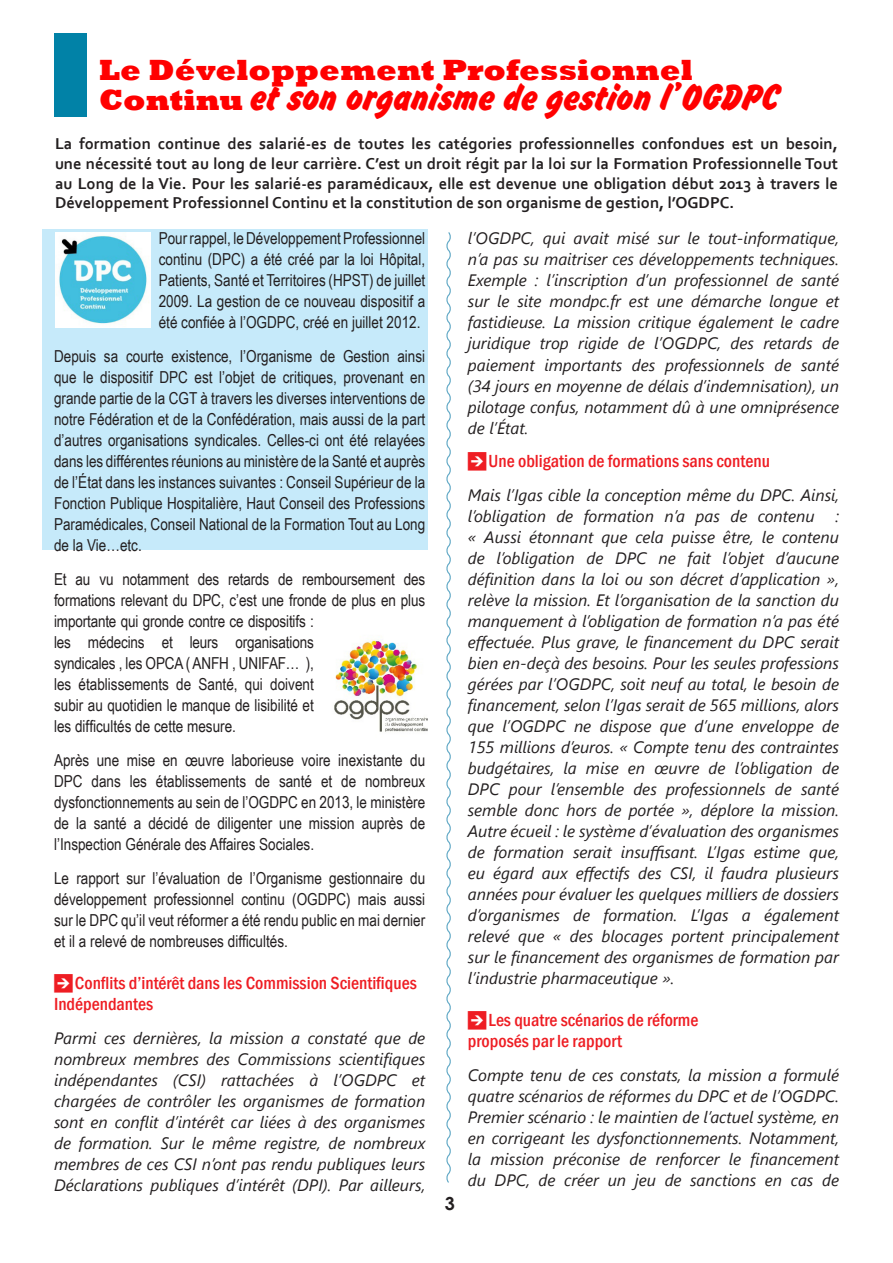
<style>
.page{position:relative;width:893px;height:1263px;background:#fff}
.page>*{position:absolute;margin:0;border:0;box-sizing:border-box;transform-origin:0 0}
.Citation_intense{font:39px "Brush Hand New";color:#f00}
.Citation_intense-2{font:800 30px "Rockwell";color:#f00}
.accroche_texte_coura{font:500 condensed 18px/21px "Franklin Gothic";color:#ee1d23}
.t1{font:700 18px "Century Gothic";color:#231f20}
.t2{font:italic 16.5px/21px "Segoe UI";color:#231f20;text-align:justify}
.txt_courant_3_col{font:16.5px/21px "Arial Narrow";color:#231f20;text-align:justify}
.t3{font:700 16.5px/19.8px "Corbel";color:#231f20;text-align:justify}
.s1{font-family:"Rockwell";font-weight:800;font-size:30px}
.s2{font-family:"Arrowstfb";font-weight:400;font-stretch:normal}
</style>
<div class="page">
<div style="left:43px;top:230px;width:385px;height:320px;background:#c6eafa"></div>
<svg style="left:446px;top:232px;width:5px;height:951px"></svg>
<img style="left:55px;top:232px;width:95px;height:96px">
<img style="left:334px;top:640px;width:94px;height:92px">
<div style="left:54px;top:33px;width:33px;height:83px;background:#0182a7"></div>
<p class="Citation_intense-2" style="left:99px;top:53px;width:595px">Le Développement Professionnel</p>
<p class="Citation_intense" style="left:99px;top:73px;width:682px"><span class="s1">Continu</span> et son organisme de gestion l’OGDPC</p>
<p class="t3" style="left:55px;top:133px;width:784px">La formation continue des salarié-es de toutes les catégories professionnelles confondues est un besoin, une nécessité tout au long de leur carrière. C’est un droit régit par la loi sur la Formation Professionnelle Tout au Long de la Vie. Pour les salarié-es paramédicaux, elle est devenue une obligation début 2013 à travers le Développement Professionnel Continu et la constitution de son organisme de gestion, l’OGDPC.</p>
<p class="txt_courant_3_col" style="left:159px;top:228px;width:268px">Pour rappel, le Développement Professionnel continu (DPC) a été créé par la loi Hôpital, Patients, Santé et Territoires (HPST) de juillet 2009. La gestion de ce nouveau dispositif a été confiée à l’OGDPC, créé en juillet 2012.</p>
<p class="txt_courant_3_col" style="left:54px;top:345px;width:373px">Depuis sa courte existence, l’Organisme de Gestion ainsi que le dispositif DPC est l’objet de critiques, provenant en grande partie de la CGT à travers les diverses interventions de notre Fédération et de la Confédération, mais aussi de la part d’autres organisations syndicales. Celles-ci ont été relayées dans les différentes réunions au ministère de la Santé et auprès de l’État dans les instances suivantes : Conseil Supérieur de la Fonction Publique Hospitalière, Haut Conseil des Professions Paramédicales, Conseil National de la Formation Tout au Long de la Vie…etc.</p>
<p class="txt_courant_3_col" style="left:54px;top:568px;width:373px;text-align:left">Et au vu notamment des retards de remboursement des formations relevant du DPC, c’est une fronde de plus en plus importante qui gronde contre ce dispositifs :<br>les médecins et leurs organisations<br>syndicales , les OPCA ( ANFH , UNIFAF… ),<br>les établissements de Santé, qui doivent<br>subir au quotidien le manque de lisibilité et<br>les difficultés de cette mesure.</p>
<p class="txt_courant_3_col" style="left:54px;top:749px;width:373px">Après une mise en œuvre laborieuse voire inexistante du DPC dans les établissements de santé et de nombreux dysfonctionnements au sein de l’OGDPC en 2013, le ministère de la santé a décidé de diligenter une mission auprès de l’Inspection Générale des Affaires Sociales.</p>
<p class="txt_courant_3_col" style="left:54px;top:867px;width:373px">Le rapport sur l’évaluation de l’Organisme gestionnaire du développement professionnel continu (OGDPC) mais aussi sur le DPC qu’il veut réformer a été rendu public en mai dernier et il a relevé de nombreuses difficultés.</p>
<p class="accroche_texte_coura" style="left:54px;top:972px;width:364px"><span class="s2">B</span>Conflits d’intérêt dans les Commission Scientifiques<br>Indépendantes</p>
<p class="t2" style="left:54px;top:1026px;width:373px">Parmi ces dernières, la mission a constaté que de nombreux membres des Commissions scientifiques indépendantes (CSI) rattachées à l’OGDPC et chargées de contrôler les organismes de formation sont en conflit d’intérêt car liées à des organismes de formation. Sur le même registre, de nombreux membres de ces CSI n’ont pas rendu publiques leurs Déclarations publiques d’intérêt (DPI). Par ailleurs,</p>
<p class="t1" style="left:445px;top:1190px;width:12px">3</p>
<p class="t2" style="left:468px;top:227px;width:373px">l’OGDPC, qui avait misé sur le tout-informatique, n’a pas su maitriser ces développements techniques.<br>Exemple : l’inscription d’un professionnel de santé sur le site mondpc.fr est une démarche longue et fastidieuse. La mission critique également le cadre juridique trop rigide de l’OGDPC, des retards de paiement importants des professionnels de santé (34 jours en moyenne de délais d’indemnisation), un pilotage confus, notamment dû à une omniprésence de l’État.</p>
<p class="accroche_texte_coura" style="left:468px;top:451px;width:304px"><span class="s2">B</span>Une obligation de formations sans contenu</p>
<p class="t2" style="left:468px;top:484px;width:373px">Mais l’Igas cible la conception même du DPC. Ainsi, l’obligation de formation n’a pas de contenu</p>
<p class="t2" style="left:468px;top:505px;width:373px;text-indent:368px">: « Aussi étonnant que cela puisse être, le contenu de l’obligation de DPC ne fait l’objet d’aucune définition dans la loi ou son décret d’application », relève la mission. Et l’organisation de la sanction du manquement à l’obligation de formation n’a pas été effectuée. Plus grave, le financement du DPC serait bien en-deçà des besoins. Pour les seules professions gérées par l’OGDPC, soit neuf au total, le besoin de financement, selon l’Igas serait de 565 millions, alors que l’OGDPC ne dispose que d’une enveloppe de 155 millions d’euros. « Compte tenu des contraintes budgétaires, la mise en œuvre de l’obligation de DPC pour l’ensemble des professionnels de santé semble donc hors de portée », déplore la mission.<br>Autre écueil : le système d’évaluation des organismes de formation serait insuffisant. L’Igas estime que, eu égard aux effectifs des CSI, il faudra plusieurs années pour évaluer les quelques milliers de dossiers d’organismes de formation. L’Igas a également relevé que « des blocages portent principalement sur le financement des organismes de formation par l’industrie pharmaceutique ».</p>
<p class="accroche_texte_coura" style="left:468px;top:1010px;width:232px"><span class="s2">B</span>Les quatre scénarios de réforme proposés par le rapport</p>
<p class="t2" style="left:468px;top:1064px;width:373px">Compte tenu de ces constats, la mission a formulé quatre scénarios de réformes du DPC et de l’OGDPC.<br>Premier scénario : le maintien de l’actuel système, en en corrigeant les dysfonctionnements. Notamment, la mission préconise de renforcer le financement du DPC, de créer un jeu de sanctions en cas de</p>
</div>
